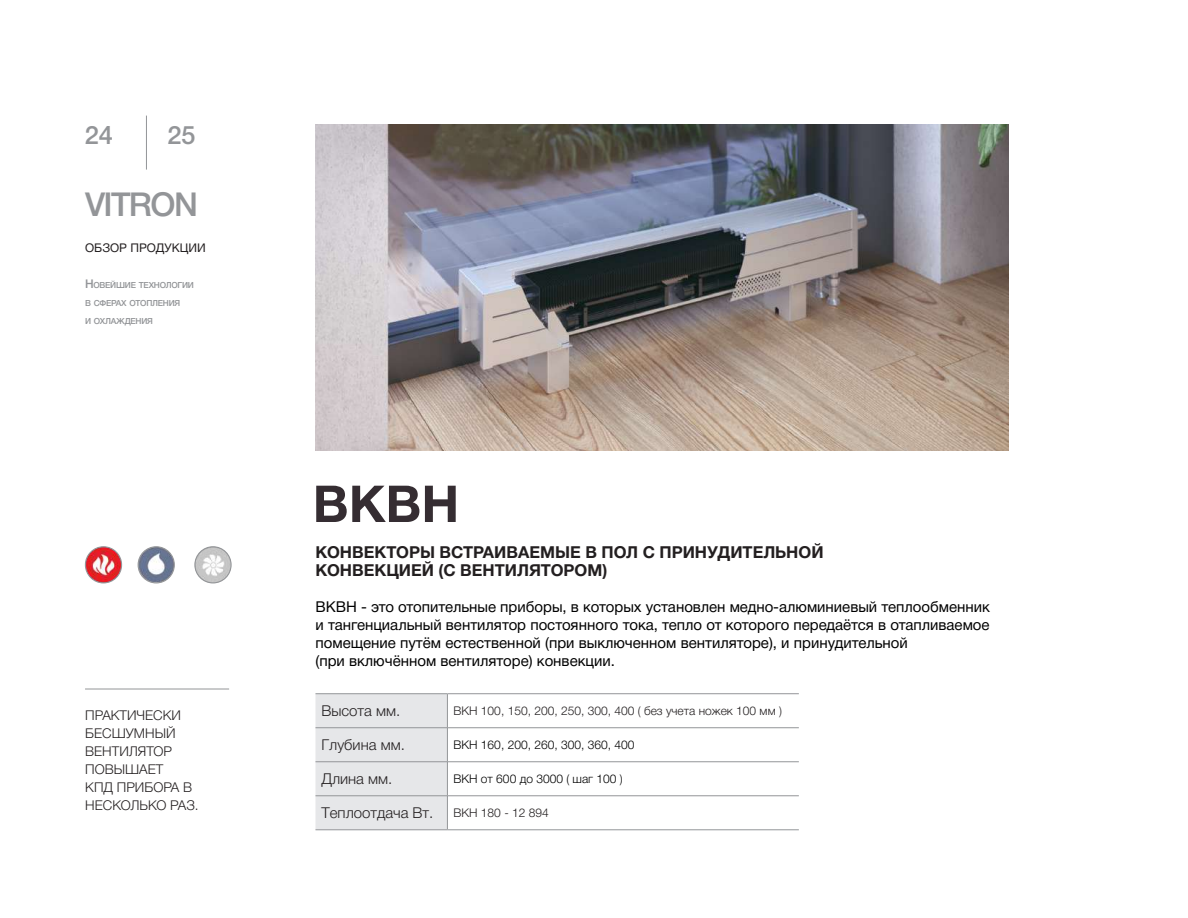
<style>
.page{position:relative;width:1188px;height:918px;background:#fff}
.page>*{position:absolute;margin:0;border:0;box-sizing:border-box;transform-origin:0 0}
.t1{font:700 51px "Helvetica Neue Cyr";color:#352d32}
.t2{font:500 33px "Helvetica Neue Cyr";letter-spacing:-.05em;color:#939598}
.t3{font:500 25.5px "Helvetica Neue Cyr";color:#939598}
.t4{font:700 16.5px/18px "Helvetica Neue Cyr";color:#231f20}
.t5{font:15px/18px "Helvetica Neue Cyr";color:#000001}
.t6{font:300 15px "Helvetica Neue Cyr";color:#231f20}
.t7{font:300 13.5px/18px "Helvetica Neue Cyr";color:#231f20}
.t8{font:300 12px "Helvetica Neue Cyr";color:#231f20}
.t9{font:300 12px "Helvetica Neue Cyr";color:#000001}
.t10{font:12px "Helvetica Neue Cyr";color:#231f20}
.t11{font:500 8.4px/18px "Helvetica Neue Cyr";letter-spacing:-.03em;color:#939598}
.s1{font-size:12px}
</style>
<div class="page">
<img style="left:316px;top:125px;width:693px;height:326px">
<hr style="left:146px;top:116px;width:1px;height:54px;background:#939598">
<hr style="left:85px;top:689px;width:144px;height:1px;background:#939598">
<img style="left:85px;top:547px;width:37px;height:36px;border-radius:18px">
<div style="left:85px;top:546px;width:37px;height:37px;border:1px solid #939598;border-radius:50%"></div>
<img style="left:138px;top:548px;width:36px;height:35px">
<div style="left:138px;top:546px;width:37px;height:37px;border:1px solid #939598;border-radius:50%"></div>
<img style="left:195px;top:547px;width:36px;height:36px;border-radius:18px">
<div style="left:194px;top:546px;width:38px;height:37px;border:1px solid #939598;border-radius:50%"></div>
<div style="left:315px;top:694px;width:132px;height:135px;background:#e6e7e9"></div>
<hr style="left:447px;top:694px;width:1px;height:34px;background:#939598">
<hr style="left:315px;top:727px;width:132px;height:1px;background:#939598">
<hr style="left:447px;top:727px;width:352px;height:1px;background:#939598">
<hr style="left:447px;top:728px;width:1px;height:34px;background:#939598">
<hr style="left:315px;top:762px;width:132px;height:1px;background:#939598">
<hr style="left:447px;top:762px;width:352px;height:1px;background:#939598">
<hr style="left:447px;top:762px;width:1px;height:34px;background:#939598">
<hr style="left:315px;top:796px;width:132px;height:1px;background:#939598">
<hr style="left:447px;top:796px;width:352px;height:1px;background:#939598">
<hr style="left:447px;top:796px;width:1px;height:33px;background:#939598">
<hr style="left:315px;top:693px;width:132px;height:1px;background:#939598">
<hr style="left:447px;top:693px;width:352px;height:1px;background:#939598">
<hr style="left:315px;top:829px;width:132px;height:1px;background:#939598">
<hr style="left:447px;top:829px;width:352px;height:1px;background:#939598">
<h3 class="t3" style="left:85px;top:121px;width:29px">24</h3>
<h3 class="t3" style="left:168px;top:121px;width:29px">25</h3>
<h2 class="t2" style="left:85px;top:186px;width:114px">VITRON</h2>
<p class="t10" style="left:85px;top:241px;width:122px">ОБЗОР ПРОДУКЦИИ</p>
<p class="t11" style="left:85px;top:276px;width:110px"><span class="s1">Н</span>овейшие технологии в сферах отопления<br>и охлаждения</p>
<p class="t7" style="left:85px;top:706px;width:115px">ПРАКТИЧЕСКИ<br>БЕСШУМНЫЙ<br>ВЕНТИЛЯТОР<br>ПОВЫШАЕТ<br>КПД ПРИБОРА В<br>НЕСКОЛЬКО РАЗ.</p>
<h1 class="t1" style="left:313px;top:476px;width:148px">ВКВН</h1>
<p class="t4" style="left:315px;top:543px;width:510px">КОНВЕКТОРЫ ВСТРАИВАЕМЫЕ В ПОЛ С ПРИНУДИТЕЛЬНОЙ<br>КОНВЕКЦИЕЙ (С ВЕНТИЛЯТОРОМ)</p>
<p class="t5" style="left:315px;top:598px;width:676px">ВКВН - это отопительные приборы, в которых установлен медно-алюминиевый теплообменник и тангенциальный вентилятор постоянного тока, тепло от которого передаётся в отапливаемое помещение путём естественной (при выключенном вентиляторе), и принудительной<br>(при включённом вентиляторе) конвекции.</p>
<p class="t6" style="left:321px;top:703px;width:80px">Высота мм.</p>
<p class="t8" style="left:453px;top:704px;width:330px">ВКН 100, 150, 200, 250, 300, 400 ( без учета ножек 100 мм )</p>
<p class="t6" style="left:321px;top:737px;width:85px">Глубина мм.</p>
<p class="t9" style="left:453px;top:738px;width:183px">ВКН 160, 200, 260, 300, 360, 400</p>
<p class="t6" style="left:321px;top:771px;width:72px">Длина мм.</p>
<p class="t9" style="left:453px;top:772px;width:171px">ВКН от 600 до 3000 ( шаг 100 )</p>
<p class="t6" style="left:321px;top:805px;width:113px">Теплоотдача Вт.</p>
<p class="t8" style="left:453px;top:806px;width:97px">ВКН 180 - 12 894</p>
</div>
